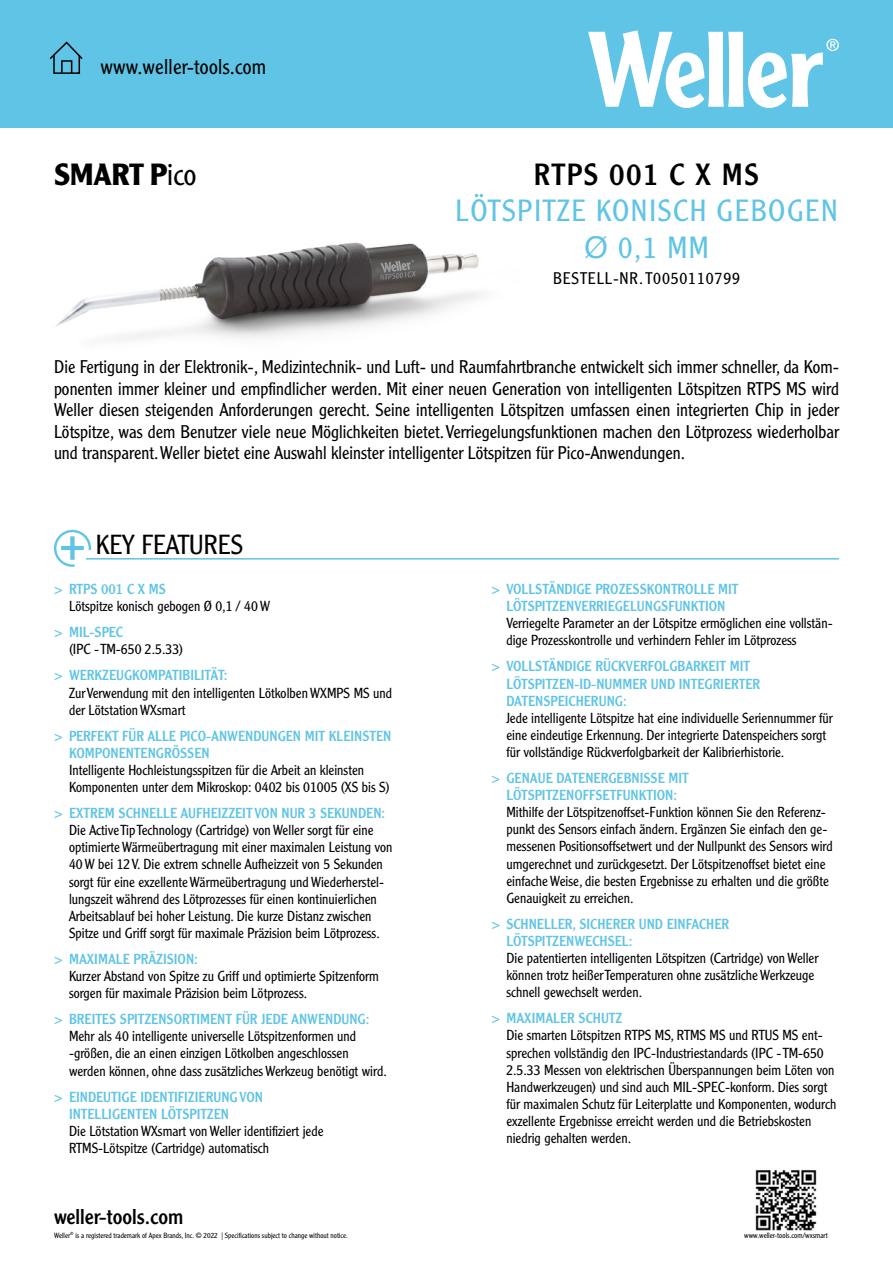
<style>
.page{position:relative;width:893px;height:1263px;background:#fff}
.page>*{position:absolute;margin:0;border:0;box-sizing:border-box;transform-origin:0 0}
.t1{font:300 30px/37.3px "Clearface Gothic LT Std";letter-spacing:.05em;color:#5fc4e5;text-align:center}
.t2{font:30px "Clearface Gothic LT Std";letter-spacing:.05em;color:#000}
.t3{font:700 30px "Clearface Gothic LT Std";color:#000}
.t4{font:300 27px "Clearface Gothic LT Std";color:#000}
.t5{font:300 21px "Clearface Gothic LT Std";letter-spacing:.01em;color:#000}
.t6{font:21px "Clearface Gothic LT Std";color:#000}
.t7{font:300 18px/21.6px "Clearface Gothic LT Std";color:#000;text-align:justify}
.t8{font:300 16.5px "Clearface Gothic LT Std";letter-spacing:.05em;color:#000}
.t9{font:300 14.25px/17.1px "Clearface Gothic LT Std";color:#000}
.t10{font:14.25px/17.1px "Clearface Gothic LT Std";color:#5fc4e5}
.t11{font:300 7.65px "Clearface Gothic LT Std";color:#000}
.t12{font:300 7.35px "Clearface Gothic LT Std";color:#000}
.s1{font-weight:300}
.s2{font-family:"Helvetica";font-weight:400}
</style>
<div class="page">
<div style="left:0;top:0;width:893px;height:128px;background:#5fc4e5"></div>
<svg style="left:588px;top:30px;width:251px;height:78px"></svg>
<svg style="left:49px;top:41px;width:34px;height:33px"></svg>
<svg style="left:54px;top:530px;width:37px;height:37px"></svg>
<hr style="left:86px;top:558px;width:753px;height:1px;background:#5fc4e5">
<img style="left:755px;top:1170px;width:62px;height:61px">
<img style="left:56px;top:242px;width:427px;height:98px">
<h3 class="t5" style="left:101px;top:54px;width:167px">www.weller-tools.com</h3>
<h1 class="t3" style="left:54px;top:157px;width:144px">SMART P<span class="s1">ico</span></h1>
<h1 class="t2" style="left:534px;top:155px;width:227px">RTPS 001 C X MS</h1>
<h1 class="t1" style="left:455px;top:192px;width:384px">LÖTSPITZE KONISCH GEBOGEN<br><span class="s2">Ø</span> 0,1 MM</h1>
<p class="t8" style="left:553px;top:268px;width:188px">BESTELL-NR. T0050110799</p>
<p class="t7" style="left:54px;top:356px;width:787px">Die Fertigung in der Elektronik-, Medizintechnik- und Luft- und Raumfahrtbranche entwickelt sich immer schneller, da Kom&shy;ponenten immer kleiner und empfindlicher werden. Mit einer neuen Generation von intelligenten Lötspitzen RTPS MS wird Weller diesen steigenden Anforderungen gerecht. Seine intelligenten Lötspitzen umfassen einen integrierten Chip in jeder Lötspitze, was dem Benutzer viele neue Möglichkeiten bietet. Verriegelungsfunktionen machen den Lötprozess wiederholbar und transparent. Weller bietet eine Auswahl kleinster intelligenter Lötspitzen für Pico-Anwendungen.</p>
<h2 class="t4" style="left:96px;top:529px;width:149px">KEY FEATURES</h2>
<p class="t10" style="left:54px;top:580px;width:114px">&gt; RTPS 001 C X MS</p>
<p class="t9" style="left:69px;top:597px;width:202px">Lötspitze konisch gebogen Ø 0,1 / 40 W</p>
<p class="t10" style="left:54px;top:623px;width:71px">&gt; MIL-SPEC</p>
<p class="t9" style="left:69px;top:641px;width:116px">(IPC - TM-650 2.5.33)</p>
<p class="t10" style="left:54px;top:667px;width:175px">&gt; WERKZEUGKOMPATIBILITÄT:</p>
<p class="t9" style="left:69px;top:684px;width:325px">Zur Verwendung mit den intelligenten Lötkolben WXMPS MS und der Lötstation WXsmart</p>
<p class="t10" style="left:69px;top:727px;width:324px;text-indent:-15px">&gt; PERFEKT FÜR ALLE PICO-ANWENDUNGEN MIT KLEINSTEN<br>KOMPONENTENGRÖSSEN</p>
<p class="t9" style="left:69px;top:761px;width:322px">Intelligente Hochleistungsspitzen für die Arbeit an kleinsten<br>Komponenten unter dem Mikroskop: 0402 bis 01005 (XS bis S)</p>
<p class="t10" style="left:54px;top:804px;width:333px">&gt; EXTREM SCHNELLE AUFHEIZZEIT VON NUR 3 SEKUNDEN:</p>
<p class="t9" style="left:69px;top:822px;width:325px">Die Active Tip Technology (Cartridge) von Weller sorgt für eine optimierte Wärmeübertragung mit einer maximalen Leistung von 40 W bei 12 V. Die extrem schnelle Aufheizzeit von 5 Sekunden sorgt für eine exzellente Wärmeübertragung und Wiederherstel&shy;lungszeit während des Lötprozesses für einen kontinuierlichen Arbeitsablauf bei hoher Leistung. Die kurze Distanz zwischen Spitze und Griff sorgt für maximale Präzision beim Lötprozess.</p>
<p class="t10" style="left:54px;top:950px;width:145px">&gt; MAXIMALE PRÄZISION:</p>
<p class="t9" style="left:69px;top:967px;width:311px">Kurzer Abstand von Spitze zu Griff und optimierte Spitzenform sorgen für maximale Präzision beim Lötprozess.</p>
<p class="t10" style="left:54px;top:1010px;width:317px">&gt; BREITES SPITZENSORTIMENT FÜR JEDE ANWENDUNG:</p>
<p class="t9" style="left:69px;top:1028px;width:319px">Mehr als 40 intelligente universelle Lötspitzenformen und -größen, die an einen einzigen Lötkolben angeschlossen werden können, ohne dass zusätzliches Werkzeug benötigt wird.</p>
<p class="t10" style="left:69px;top:1088px;width:195px;text-indent:-15px">&gt; EINDEUTIGE IDENTIFIZIERUNG VON<br>INTELLIGENTEN LÖTSPITZEN</p>
<p class="t9" style="left:69px;top:1122px;width:256px">Die Lötstation WXsmart von Weller identifiziert jede<br>RTMS-Lötspitze (Cartridge) automatisch</p>
<h3 class="t6" style="left:54px;top:1203px;width:131px">weller-tools.com</h3>
<p class="t12" style="left:54px;top:1230px;width:295px">Weller<sup>®</sup> is a registered trademark of Apex Brands, Inc. © 2022 | Specifications subject to change without notice.</p>
<p class="t10" style="left:491px;top:580px;width:249px;text-align:center">&gt; VOLLSTÄNDIGE PROZESSKONTROLLE MIT<br>LÖTSPITZENVERRIEGELUNGSFUNKTION</p>
<p class="t9" style="left:506px;top:615px;width:328px">Verriegelte Parameter an der Lötspitze ermöglichen eine vollstän&shy;dige Prozesskontrolle und verhindern Fehler im Lötprozess</p>
<p class="t10" style="left:506px;top:658px;width:255px;text-indent:-15px">&gt; VOLLSTÄNDIGE RÜCKVERFOLGBARKEIT MIT<br>LÖTSPITZEN-ID-NUMMER UND INTEGRIERTER<br>DATENSPEICHERUNG:</p>
<p class="t9" style="left:506px;top:709px;width:328px">Jede intelligente Lötspitze hat eine individuelle Seriennummer für eine eindeutige Erkennung. Der integrierte Datenspeichers sorgt für vollständige Rückverfolgbarkeit der Kalibrierhistorie.</p>
<p class="t10" style="left:491px;top:769px;width:199px;text-align:center">&gt; GENAUE DATENERGEBNISSE MIT<br>LÖTSPITZENOFFSETFUNKTION:</p>
<p class="t9" style="left:506px;top:804px;width:328px">Mithilfe der Lötspitzenoffset-Funktion können Sie den Referenz&shy;punkt des Sensors einfach ändern. Ergänzen Sie einfach den ge&shy;messenen Positionsoffsetwert und der Nullpunkt des Sensors wird umgerechnet und zurückgesetzt. Der Lötspitzenoffset bietet eine einfache Weise, die besten Ergebnisse zu erhalten und die größte Genauigkeit zu erreichen.</p>
<p class="t10" style="left:506px;top:915px;width:224px;text-indent:-15px">&gt; SCHNELLER, SICHERER UND EINFACHER<br>LÖTSPITZENWECHSEL:</p>
<p class="t9" style="left:506px;top:949px;width:314px">Die patentierten intelligenten Lötspitzen (Cartridge) von Weller können trotz heißer Temperaturen ohne zusätzliche Werkzeuge schnell gewechselt werden.</p>
<p class="t10" style="left:491px;top:1009px;width:133px">&gt; MAXIMALER SCHUTZ</p>
<p class="t9" style="left:506px;top:1027px;width:332px">Die smarten Lötspitzen RTPS MS, RTMS MS und RTUS MS ent&shy;sprechen vollständig den IPC-Industriestandards (IPC - TM-650<br>2.5.33 Messen von elektrischen Überspannungen beim Löten von Handwerkzeugen) und sind auch MIL-SPEC-konform. Dies sorgt für maximalen Schutz für Leiterplatte und Komponenten, wodurch exzellente Ergebnisse erreicht werden und die Betriebskosten niedrig gehalten werden.</p>
<p class="t11" style="left:744px;top:1230px;width:85px">www.weller-tools.com/wxsmart</p>
</div>
